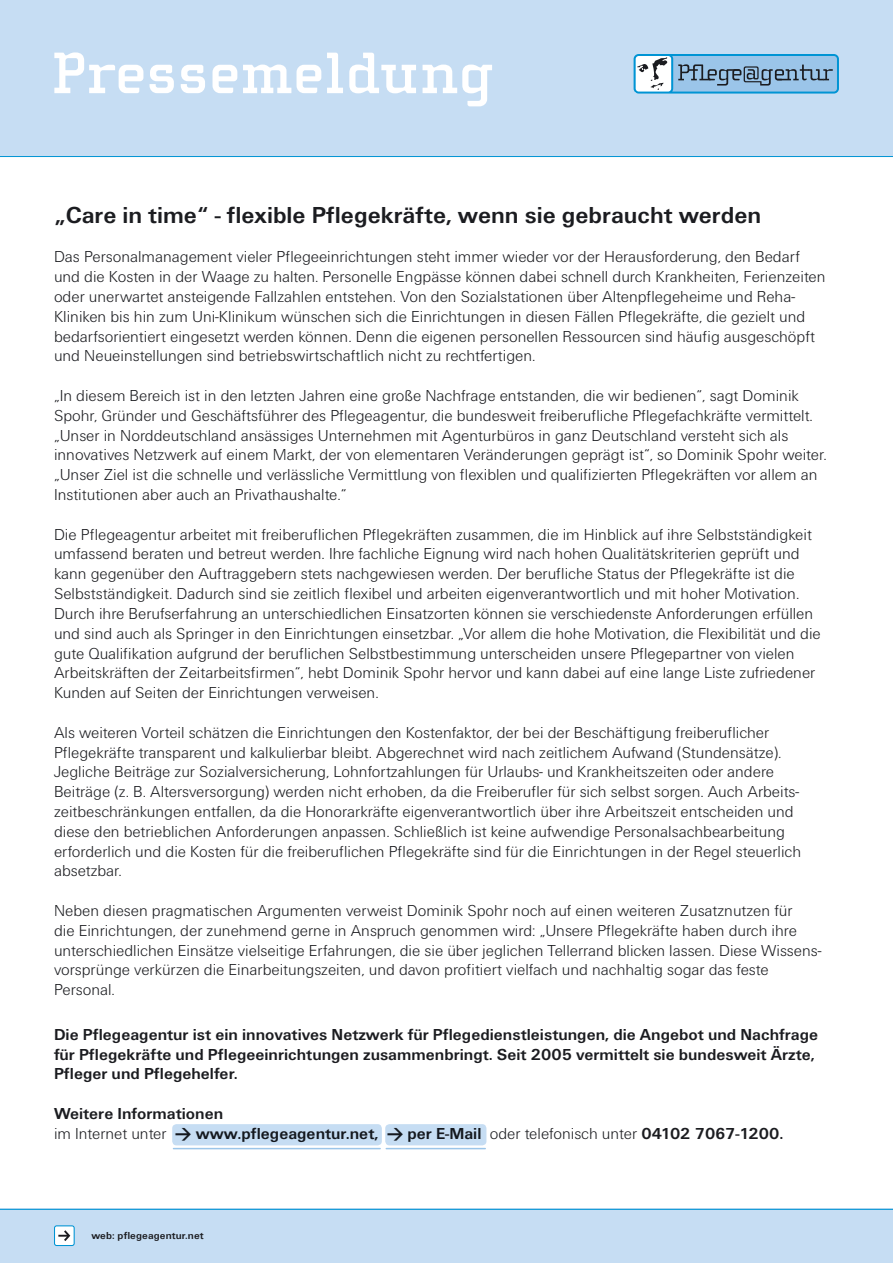
<style>
.page{position:relative;width:893px;height:1263px;background:#fff}
.page>*{position:absolute;margin:0;border:0;box-sizing:border-box;transform-origin:0 0}
.t1{font:700 60px "Cholla Slab";color:#fff}
.t2{font:700 24px "Unitus T";color:#1b1c20}
.t3{font:300 16.5px/19.8px "Unitus T";color:#1b1c20}
.t4{font:700 16.5px/19.8px "Unitus T";color:#1b1c20}
.t5{font:700 10.5px "Unitus T";letter-spacing:.01em;color:#1b1c20}
.s1{font-weight:300}
.s2{font-family:"DIN"}
</style>
<div class="page">
<div style="left:0;top:1209px;width:893px;height:54px;background:#c6ddf3"></div>
<div style="left:0;top:0;width:893px;height:156px;background:#c6ddf3"></div>
<svg style="left:634px;top:54px;width:205px;height:40px;background:#85b2d1"></svg>
<hr style="left:0;top:156px;width:893px;height:1px;background:#0094d4">
<hr style="left:0;top:1209px;width:893px;height:1px;background:#0094d4">
<svg style="left:54px;top:1225px;width:21px;height:21px"></svg>
<div style="left:55px;top:1226px;width:19px;height:19px;background:#fff;border-radius:2px"></div>
<svg style="left:58px;top:1230px;width:12px;height:11px"></svg>
<div style="left:172px;top:1124px;width:210px;height:21px;background:#c6ddf3;border-radius:4px"></div>
<hr style="left:173px;top:1148px;width:207px;height:1px;background:#9bc5e9">
<div style="left:385px;top:1124px;width:101px;height:21px;background:#c6ddf3;border-radius:4px"></div>
<hr style="left:386px;top:1148px;width:99px;height:1px;background:#9bc5e9">
<p class="t1" style="left:51px;top:40px;width:444px">Pressemeldung</p>
<p class="t2" style="left:54px;top:201px;width:709px">„Care in time“ - flexible Pflegekräfte, wenn sie gebraucht werden</p>
<p class="t3" style="left:54px;top:247px;width:773px">Das Personalmanagement vieler Pflegeeinrichtungen steht immer wieder vor der Herausforderung, den Bedarf und die Kosten in der Waage zu halten. Personelle Engpässe können dabei schnell durch Krankheiten, Ferienzeiten oder unerwartet ansteigende Fallzahlen entstehen. Von den Sozialstationen über Altenpflegeheime und Reha-Kliniken bis hin zum Uni-Klinikum wünschen sich die Einrichtungen in diesen Fällen Pflegekräfte, die gezielt und bedarfsorientiert eingesetzt werden können. Denn die eigenen personellen Ressourcen sind häufig ausgeschöpft und Neueinstellungen sind betriebswirtschaftlich nicht zu rechtfertigen.</p>
<p class="t3" style="left:54px;top:385px;width:774px">„In diesem Bereich ist in den letzten Jahren eine große Nachfrage entstanden, die wir bedienen“, sagt Dominik Spohr, Gründer und Geschäftsführer des Pflegeagentur, die bundesweit freiberufliche Pflegefachkräfte vermittelt. „Unser in Norddeutschland ansässiges Unternehmen mit Agenturbüros in ganz Deutschland versteht sich als innovatives Netzwerk auf einem Markt, der von elementaren Veränderungen geprägt ist“, so Dominik Spohr weiter. „Unser Ziel ist die schnelle und verlässliche Vermittlung von flexiblen und qualifizierten Pflegekräften vor allem an Institutionen aber auch an Privathaushalte.“</p>
<p class="t3" style="left:54px;top:524px;width:768px">Die Pflegeagentur arbeitet mit freiberuflichen Pflegekräften zusammen, die im Hinblick auf ihre Selbstständigkeit umfassend beraten und betreut werden. Ihre fachliche Eignung wird nach hohen Qualitätskriterien geprüft und kann gegenüber den Auftraggebern stets nachgewiesen werden. Der berufliche Status der Pflegekräfte ist die Selbstständigkeit. Dadurch sind sie zeitlich flexibel und arbeiten eigenverantwortlich und mit hoher Motivation.<br>Durch ihre Berufserfahrung an unterschiedlichen Einsatzorten können sie verschiedenste Anforderungen erfüllen und sind auch als Springer in den Einrichtungen einsetzbar. „Vor allem die hohe Motivation, die Flexibilität und die gute Qualifikation aufgrund der beruflichen Selbstbestimmung unterscheiden unsere Pflegepartner von vielen Arbeitskräften der Zeitarbeitsfirmen“, hebt Dominik Spohr hervor und kann dabei auf eine lange Liste zufriedener Kunden auf Seiten der Einrichtungen verweisen.</p>
<p class="t3" style="left:54px;top:722px;width:749px">Als weiteren Vorteil schätzen die Einrichtungen den Kostenfaktor, der bei der Beschäftigung freiberuflicher Pflegekräfte transparent und kalkulierbar bleibt. Abgerechnet wird nach zeitlichem Aufwand (Stundensätze).<br>Jegliche Beiträge zur Sozialversicherung, Lohnfortzahlungen für Urlaubs- und Krankheitszeiten oder andere Beiträge (z. B. Altersversorgung) werden nicht erhoben, da die Freiberufler für sich selbst sorgen. Auch Arbeits&shy;zeitbeschränkungen entfallen, da die Honorarkräfte eigenverantwortlich über ihre Arbeitszeit entscheiden und diese den betrieblichen Anforderungen anpassen. Schließlich ist keine aufwendige Personalsachbearbeitung erforderlich und die Kosten für die freiberuflichen Pflegekräfte sind für die Einrichtungen in der Regel steuerlich absetzbar.</p>
<p class="t3" style="left:54px;top:900px;width:769px">Neben diesen pragmatischen Argumenten verweist Dominik Spohr noch auf einen weiteren Zusatznutzen für<br>die Einrichtungen, der zunehmend gerne in Anspruch genommen wird: „Unsere Pflegekräfte haben durch ihre unterschiedlichen Einsätze vielseitige Erfahrungen, die sie über jeglichen Tellerrand blicken lassen. Diese Wissens&shy;vorsprünge verkürzen die Einarbeitungszeiten, und davon profitiert vielfach und nachhaltig sogar das feste Personal.</p>
<p class="t4" style="left:54px;top:1024px;width:766px">Die Pflegeagentur ist ein innovatives Netzwerk für Pflegedienstleistungen, die Angebot und Nachfrage für Pflegekräfte und Pflegeeinrichtungen zusammenbringt. Seit 2005 vermittelt sie bundesweit Ärzte,<br>Pfleger und Pflegehelfer.</p>
<p class="t4" style="left:54px;top:1103px;width:171px">Weitere Informationen</p>
<p class="t4" style="left:54px;top:1123px;width:731px"><span class="s1">im Internet unter</span> <span class="s2">&gt;</span> www.pflegeagentur.net, <span class="s2">&gt;</span> per E-Mail <span class="s1">oder telefonisch unter</span> 04102 7067-1200.</p>
<p class="t5" style="left:91px;top:1229px;width:114px">web: pflegeagentur.net</p>
</div>
